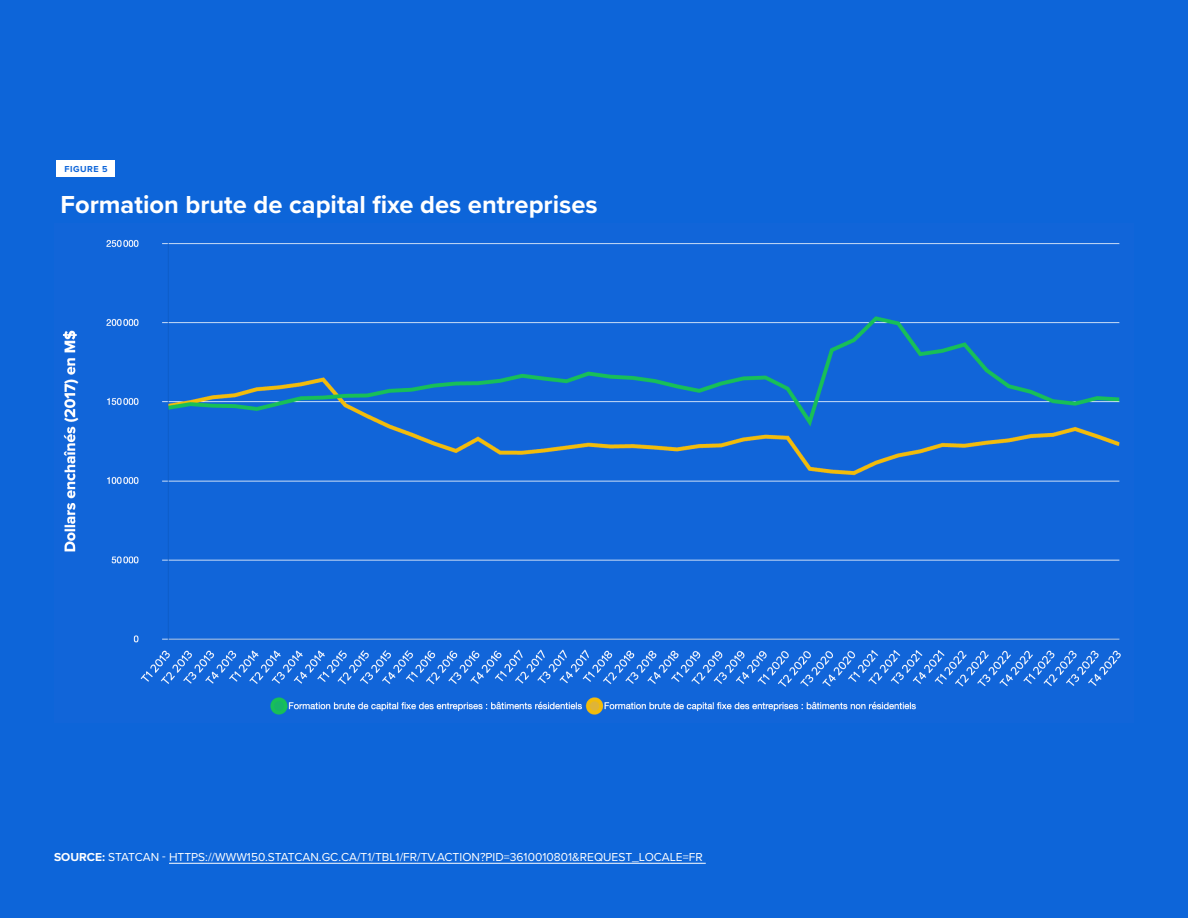
<style>
.page{position:relative;width:1188px;height:918px;background:#0d65d9}
.page>*{position:absolute;margin:0;border:0;box-sizing:border-box;transform-origin:0 0}
.t1{font:700 25.5px "Proxima Nova";color:#fff}
.t2{font:12px "Proxima Nova";color:#fff}
.t3{font:700 9px "Proxima Nova";letter-spacing:.06em;color:#0d65d9}
.s1{font-weight:700}
</style>
<div class="page">
<hr style="left:169px;top:863px;width:537px;height:1px;background:#fff">
<img style="left:63px;top:239px;width:1058px;height:476px">
<div style="left:57px;top:161px;width:58px;height:16px;background:#fff"></div>
<p class="t3" style="left:64px;top:163px;width:45px">FIGURE 5</p>
<h1 class="t1" style="left:60px;top:185px;width:539px">Formation brute de capital fixe des entreprises</h1>
<p class="t2" style="left:54px;top:848px;width:650px"><span class="s1">SOURCE:</span> STATCAN - HTTPS://WWW150.STATCAN.GC.CA/T1/TBL1/FR/TV.ACTION?PID=3610010801&amp;REQUEST_LOCALE=FR</p>
</div>
